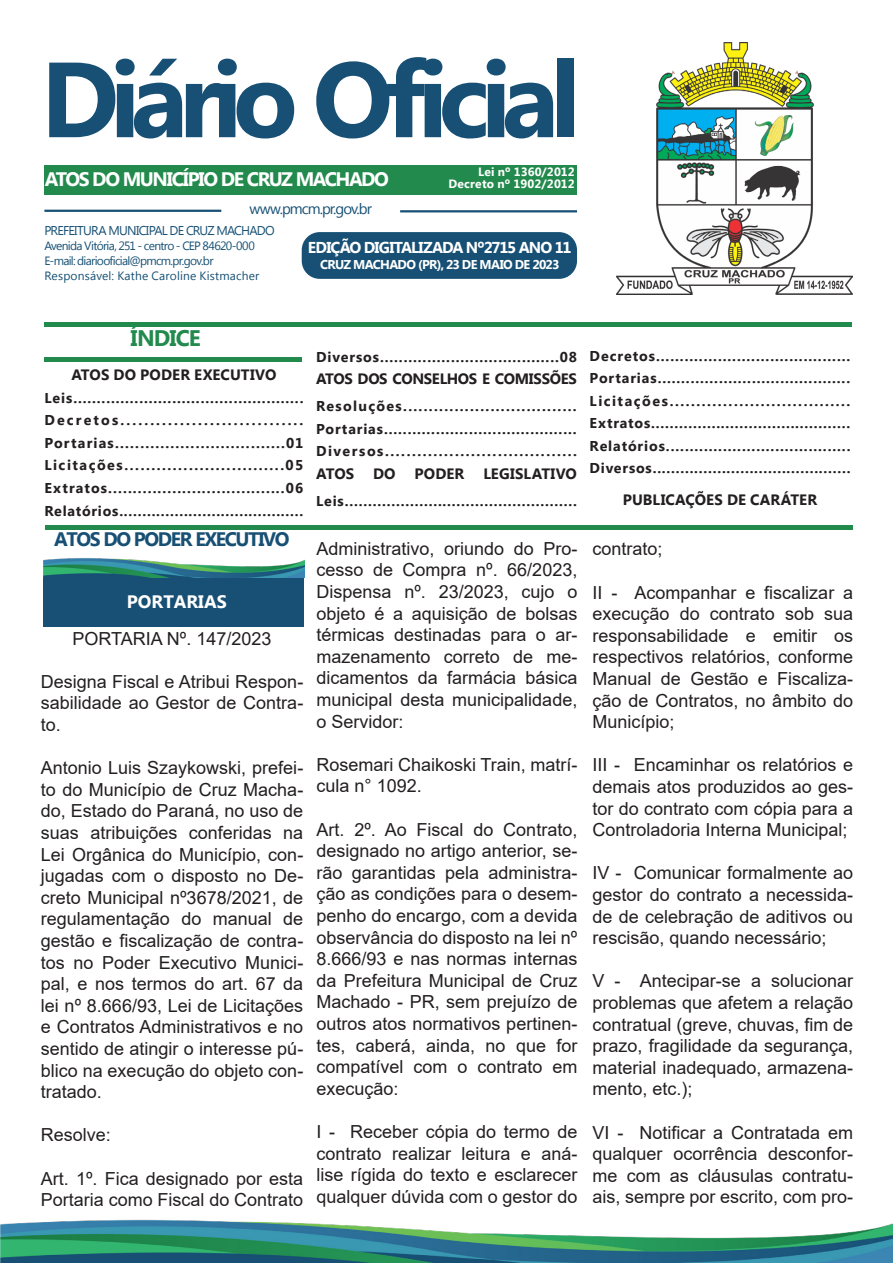
<style>
.page{position:relative;width:893px;height:1263px;background:#fff}
.page>*{position:absolute;margin:0;border:0;box-sizing:border-box;transform-origin:0 0}
.t1{font:700 106.5px "Myanmar Text";letter-spacing:-.085em;color:#175074}
.t2{font:700 22.5px "Myanmar Text";letter-spacing:-.04em;color:#228a4c}
.t3{font:700 19.5px "Myanmar Text";letter-spacing:-.075em;color:#fff}
.t4{font:700 19.5px "Myanmar Text";letter-spacing:-.07em;color:#175074}
.t5{font:18px/21.6px "Arial";color:#231f20;text-align:justify}
.t6{font:700 18px "Myanmar Text";color:#fff}
.t7{font:700 15.75px "Myanmar Text";letter-spacing:-.055em;color:#fff}
.t8{font:700 15px "Myanmar Text";color:#231f20}
.t9{font:700 15px "Myanmar Text";letter-spacing:-.025em;color:#231f20}
.t10{font:15px "Myanmar Text";letter-spacing:-.065em;color:#175074}
.t11{font:700 14.25px/22.5px "Myanmar Text";letter-spacing:.07em;color:#231f20}
.t12{font:700 14.25px "Myanmar Text";letter-spacing:.105em;color:#231f20}
.t13{font:700 14.25px "Myanmar Text";letter-spacing:.05em;color:#231f20}
.t14{font:700 14.25px "Myanmar Text";letter-spacing:.15em;color:#231f20}
.t15{font:12.75px "Myanmar Text";letter-spacing:-.06em;color:#175074}
.t16{font:700 12.75px "Myanmar Text";letter-spacing:-.05em;color:#fff}
.t17{font:12px "Myanmar Text";letter-spacing:-.05em;color:#175074}
.t18{font:12px "Myanmar Text";letter-spacing:.015em;color:#175074}
.t19{font:700 12px "Myanmar Text";letter-spacing:.015em;color:#fff}
</style>
<div class="page">
<img style="left:616px;top:42px;width:236px;height:252px">
<div style="left:44px;top:165px;width:533px;height:29px;background:#228a4c"></div>
<hr style="left:44px;top:210px;width:177px;height:2px;background:#175074">
<hr style="left:400px;top:210px;width:177px;height:2px;background:#175074">
<div style="left:302px;top:232px;width:275px;height:47px;background:#175074;border-radius:18px"></div>
<hr style="left:44px;top:322px;width:808px;height:4px;background:#228a4c">
<hr style="left:45px;top:525px;width:808px;height:4px;background:#228a4c">
<div style="left:44px;top:357px;width:258px;height:5px;background:#228a4c"></div>
<img style="left:0;top:1219px;width:893px;height:44px">
<img style="left:43px;top:558px;width:261px;height:20px">
<div style="left:43px;top:578px;width:261px;height:49px;background:#175074"></div>
<p class="t1" style="left:41px;top:38px;width:541px">Diário Oficial</p>
<p class="t3" style="left:45px;top:168px;width:346px">ATOS DO MUNICÍPIO DE CRUZ MACHADO</p>
<p class="t19" style="left:478px;top:164px;width:98px">Lei nº 1360/2012</p>
<p class="t19" style="left:448px;top:176px;width:128px">Decreto nº 1902/2012</p>
<p class="t10" style="left:249px;top:200px;width:124px">www.pmcm.pr.gov.br</p>
<p class="t15" style="left:44px;top:223px;width:232px">PREFEITURA MUNICIPAL DE CRUZ MACHADO</p>
<p class="t17" style="left:44px;top:239px;width:212px">Avenida Vitória, 251 - centro - CEP 84620-000</p>
<p class="t17" style="left:44px;top:254px;width:171px">E-mail: diariooficial@pmcm.pr.gov.br</p>
<p class="t18" style="left:44px;top:269px;width:217px">Responsável: Kathe Caroline Kistmacher</p>
<p class="t7" style="left:308px;top:238px;width:265px">EDIÇÃO DIGITALIZADA Nº2715 ANO 11</p>
<p class="t16" style="left:320px;top:257px;width:241px">CRUZ MACHADO (PR), 23 DE MAIO DE 2023</p>
<p class="t2" style="left:131px;top:325px;width:72px">ÍNDICE</p>
<p class="t8" style="left:71px;top:366px;width:207px">ATOS DO PODER EXECUTIVO</p>
<p class="t11" style="left:44px;top:387px;width:261px">Leis.................................................</p>
<p class="t14" style="left:44px;top:412px;width:261px">Decretos...............................</p>
<p class="t11" style="left:44px;top:432px;width:260px">Portarias..................................01</p>
<p class="t12" style="left:44px;top:457px;width:260px">Licitações..............................05</p>
<p class="t11" style="left:44px;top:477px;width:260px">Extratos....................................06</p>
<p class="t13" style="left:44px;top:502px;width:260px">Relatórios........................................</p>
<p class="t4" style="left:54px;top:528px;width:237px">ATOS DO PODER EXECUTIVO</p>
<p class="t6" style="left:127px;top:591px;width:101px">PORTARIAS</p>
<p class="t5" style="left:73px;top:627px;width:200px">PORTARIA Nº. 147/2023</p>
<p class="t5" style="left:41px;top:670px;width:264px">Designa Fiscal e Atribui Respon&shy;sabilidade ao Gestor de Contra&shy;to.</p>
<p class="t5" style="left:41px;top:757px;width:264px">Antonio Luis Szaykowski, prefei&shy;to do Município de Cruz Macha&shy;do, Estado do Paraná, no uso de suas atribuições conferidas na Lei Orgânica do Município, con&shy;jugadas com o disposto no De&shy;creto Municipal nº3678/2021, de regulamentação do manual de gestão e fiscalização de contra&shy;tos no Poder Executivo Munici&shy;pal, e nos termos do art. 67 da lei nº 8.666/93, Lei de Licitações e Contratos Administrativos e no sentido de atingir o interesse pú&shy;blico na execução do objeto con&shy;tratado.</p>
<p class="t5" style="left:41px;top:1124px;width:72px">Resolve:</p>
<p class="t5" style="left:41px;top:1167px;width:264px">Art. 1º. Fica designado por esta<br>Portaria como Fiscal do Contrato</p>
<p class="t11" style="left:316px;top:345px;width:262px">Diversos......................................08</p>
<p class="t9" style="left:316px;top:370px;width:262px">ATOS DOS CONSELHOS E COMISSÕES</p>
<p class="t11" style="left:316px;top:395px;width:262px">Resoluções..................................<br>Portarias.........................................</p>
<p class="t12" style="left:316px;top:443px;width:262px">Diversos....................................</p>
<p class="t8" style="left:316px;top:465px;width:40px">ATOS</p>
<p class="t8" style="left:373px;top:465px;width:24px">DO</p>
<p class="t8" style="left:415px;top:465px;width:51px">PODER</p>
<p class="t8" style="left:483px;top:465px;width:95px">LEGISLATIVO</p>
<p class="t11" style="left:316px;top:489px;width:262px">Leis..................................................</p>
<p class="t11" style="left:590px;top:345px;width:262px">Decretos.........................................</p>
<p class="t11" style="left:590px;top:367px;width:262px">Portarias.........................................</p>
<p class="t12" style="left:590px;top:393px;width:262px">Licitações..................................</p>
<p class="t11" style="left:590px;top:412px;width:262px">Extratos...........................................</p>
<p class="t11" style="left:590px;top:435px;width:262px">Relatórios.......................................</p>
<p class="t11" style="left:590px;top:457px;width:262px">Diversos...........................................</p>
<p class="t8" style="left:623px;top:491px;width:196px">PUBLICAÇÕES DE CARÁTER</p>
<p class="t5" style="left:317px;top:537px;width:262px">Administrativo, oriundo do Pro&shy;cesso de Compra nº. 66/2023, Dispensa nº. 23/2023, cujo o objeto é a aquisição de bolsas térmicas destinadas para o ar&shy;mazenamento correto de me&shy;dicamentos da farmácia básica municipal desta municipalidade, o Servidor:</p>
<p class="t5" style="left:317px;top:753px;width:262px">Rosemari Chaikoski Train, matrí&shy;cula n° 1092.</p>
<p class="t5" style="left:317px;top:818px;width:262px">Art. 2º. Ao Fiscal do Contrato, designado no artigo anterior, se&shy;rão garantidas pela administra&shy;ção as condições para o desem&shy;penho do encargo, com a devida observância do disposto na lei nº 8.666/93 e nas normas internas da Prefeitura Municipal de Cruz Machado - PR, sem prejuízo de outros atos normativos pertinen&shy;tes, caberá, ainda, no que for compatível com o contrato em execução:</p>
<p class="t5" style="left:317px;top:1121px;width:262px">I - Receber cópia do termo de contrato realizar leitura e aná&shy;lise rígida do texto e esclarecer qualquer dúvida com o gestor do</p>
<p class="t5" style="left:592px;top:538px;width:72px">contrato;</p>
<p class="t5" style="left:592px;top:581px;width:262px">II - Acompanhar e fiscalizar a execução do contrato sob sua responsabilidade e emitir os respectivos relatórios, conforme Manual de Gestão e Fiscaliza&shy;ção de Contratos, no âmbito do Município;</p>
<p class="t5" style="left:592px;top:754px;width:262px">III - Encaminhar os relatórios e demais atos produzidos ao ges&shy;tor do contrato com cópia para a Controladoria Interna Municipal;</p>
<p class="t5" style="left:592px;top:862px;width:262px">IV - Comunicar formalmente ao gestor do contrato a necessida&shy;de de celebração de aditivos ou rescisão, quando necessário;</p>
<p class="t5" style="left:592px;top:970px;width:262px">V - Antecipar-se a solucionar problemas que afetem a relação contratual (greve, chuvas, fim de prazo, fragilidade da segurança, material inadequado, armazena&shy;mento, etc.);</p>
<p class="t5" style="left:592px;top:1121px;width:262px">VI - Notificar a Contratada em qualquer ocorrência desconfor&shy;me com as cláusulas contratu&shy;ais, sempre por escrito, com pro-</p>
</div>
